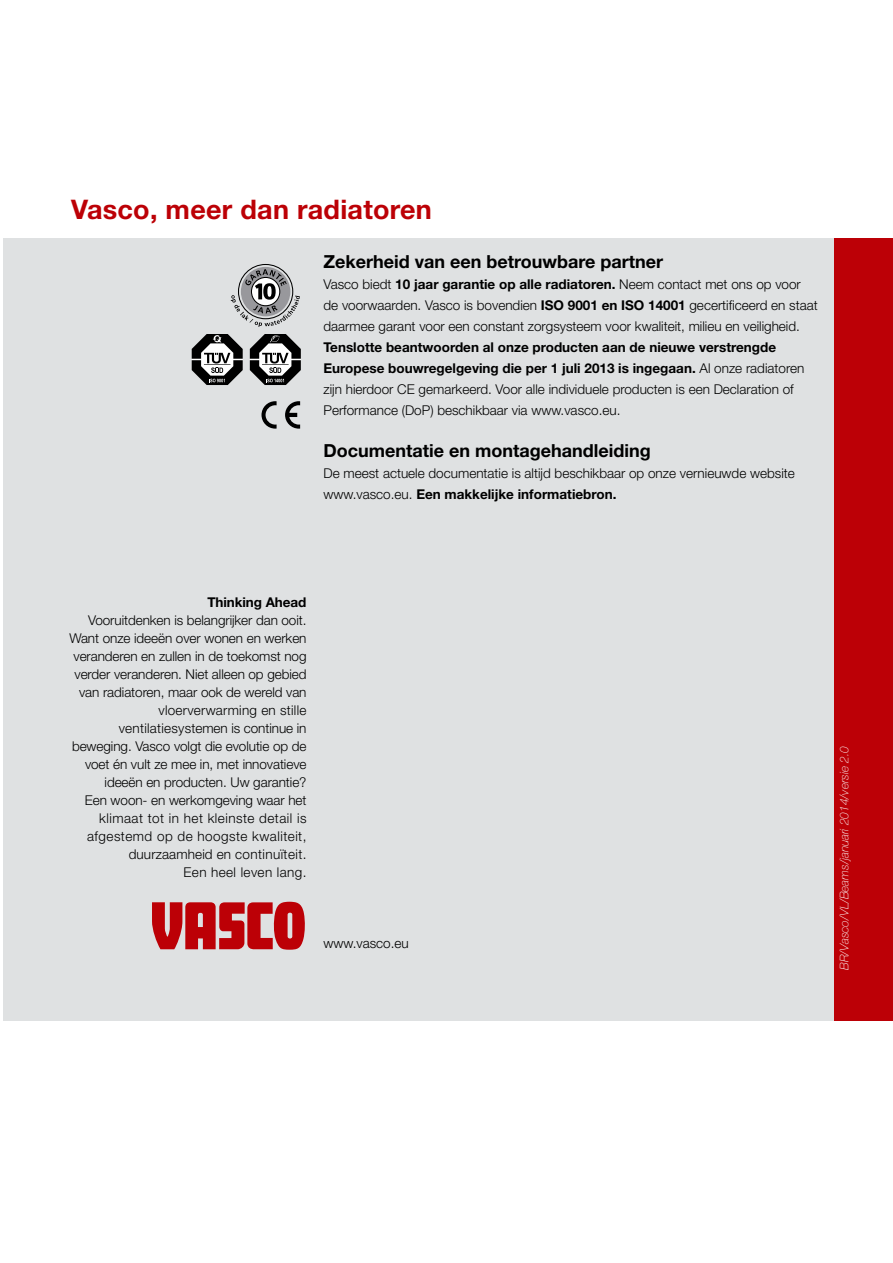
<style>
.page{position:relative;width:893px;height:1263px;background:#fff}
.page>*{position:absolute;margin:0;border:0;box-sizing:border-box;transform-origin:0 0}
.t1{font:700 27px "Helvetica Neue LT Std";letter-spacing:.01em;color:#bc0006}
.t2{font:700 18px "Helvetica Neue LT Std";color:#000}
.t3{font:300 13.5px/18px "Helvetica Neue LT Std";color:#000}
.t4{font:italic 100 12px "Helvetica Neue LT Std";color:#fff}
.s1{font-weight:700}
</style>
<div class="page">
<div style="left:3px;top:238px;width:890px;height:783px;background:#dfe1e2"></div>
<svg style="left:231px;top:269px;width:69px;height:58px"></svg>
<svg style="left:261px;top:401px;width:16px;height:28px"></svg>
<svg style="left:285px;top:401px;width:15px;height:28px"></svg>
<svg style="left:192px;top:334px;width:51px;height:51px"></svg>
<svg style="left:250px;top:334px;width:51px;height:51px"></svg>
<svg style="left:152px;top:902px;width:153px;height:48px"></svg>
<div style="left:834px;top:238px;width:59px;height:783px;background:#bc0006"></div>
<p class="t1" style="left:71px;top:193px;width:362px">Vasco, meer dan radiatoren</p>
<p class="t2" style="left:324px;top:251px;width:341px">Zekerheid van een betrouwbare partner</p>
<p class="t3" style="left:324px;top:274px;width:496px;line-height:21px">Vasco biedt <span class="s1">10 jaar garantie op alle radiatoren.</span> Neem contact met ons op voor de voorwaarden. Vasco is bovendien <span class="s1">ISO 9001 en ISO 14001</span> gecertificeerd en staat daarmee garant voor een constant zorgsysteem voor kwaliteit, milieu en veiligheid.<br><span class="s1">Tenslotte beantwoorden al onze producten aan de nieuwe verstrengde Europese bouwregelgeving die per 1 juli 2013 is ingegaan.</span> Al onze radiatoren zijn hierdoor CE gemarkeerd. Voor alle individuele producten is een Declaration of performance (Dop) beschikbaar via www.vasco.eu.</p>
<p class="t2" style="left:324px;top:440px;width:329px">documentatie en montagehandleiding</p>
<p class="t3" style="left:324px;top:463px;width:473px;line-height:21px">De meest actuele documentatie is altijd beschikbaar op onze vernieuwde website www.vasco.eu. <span class="s1">Een makkelijke informatiebron.</span></p>
<p class="t3" style="left:69px;top:593px;width:239px;text-align:right"><span class="s1">Thinking Ahead<br></span>Vooruitdenken is belangrijker dan ooit.<br>Want onze ideeën over wonen en werken veranderen en zullen in de toekomst nog verder veranderen. Niet alleen op gebied van radiatoren, maar ook de wereld van vloerverwarming en stille ventilatiesystemen is continue in beweging. Vasco volgt die evolutie op de voet én vult ze mee in, met innovatieve ideeën en producten. Uw garantie?<br>Een woon- en werkomgeving waar het klimaat tot in het kleinste detail is afgestemd op de hoogste kwaliteit, duurzaamheid en continuïteit.<br>Een heel leven lang.</p>
<p class="t3" style="left:324px;top:934px;width:87px">www.vasco.eu</p>
<p class="t4" style="left:837px;top:970px;width:225px;rotate:-90deg">BR/Vasco/VL/Beams/januari 2014/versie 2.0</p>
</div>
